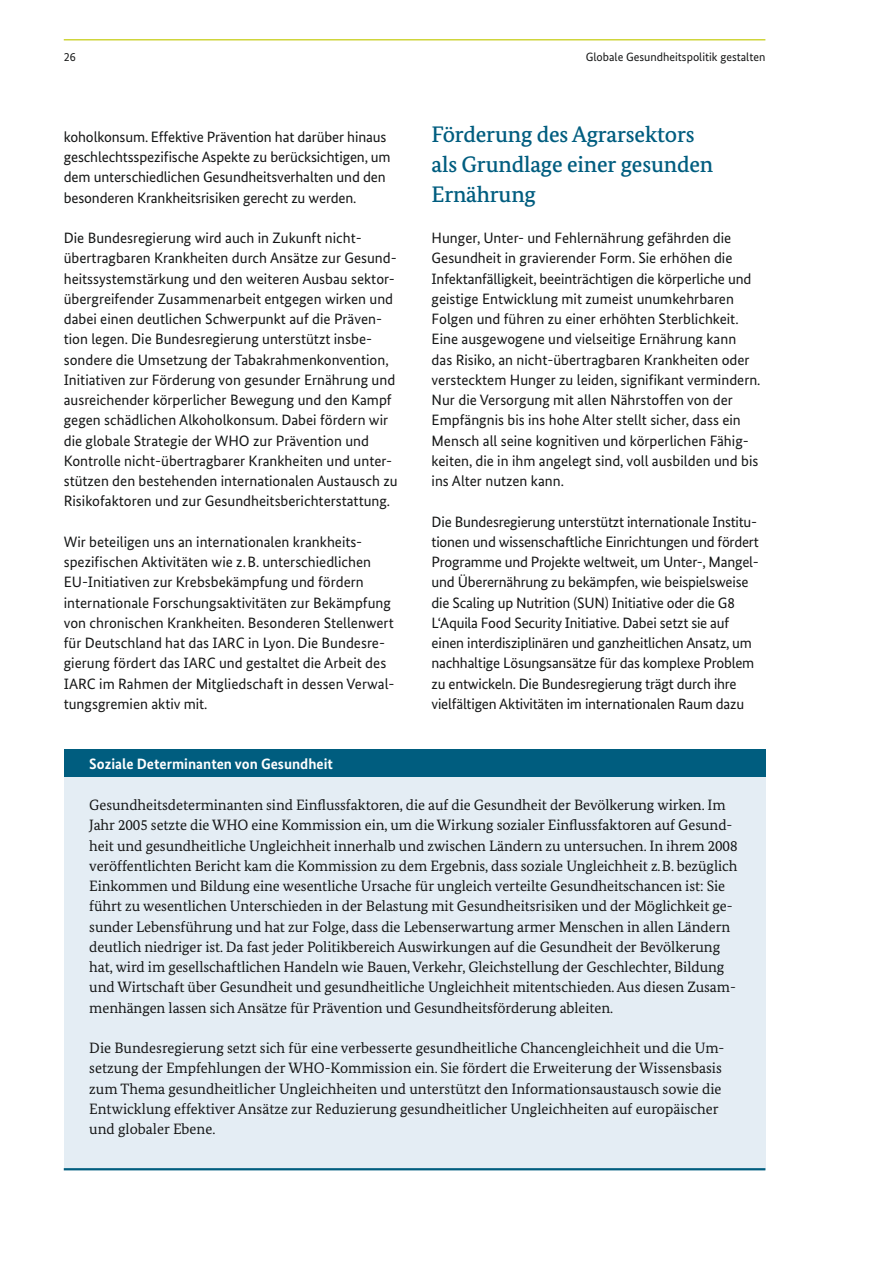
<style>
.page{position:relative;width:893px;height:1263px;background:#fff}
.page>*{position:absolute;margin:0;border:0;box-sizing:border-box;transform-origin:0 0}
.t1{font:500 22.5px/30px "Bundes Serif";letter-spacing:-.01em;color:#005d7f}
.t2{font:15px/20.2px "Bundes Sans";color:#151616}
.t3{font:15px/20.2px "Bundes Serif";letter-spacing:-.005em;color:#151616}
.t4{font:700 15px "Bundes Sans";color:#fff}
.t5{font:12px "Bundes Sans";color:#151616}
</style>
<div class="page">
<hr style="left:64px;top:39px;width:701px;height:2px;background:#cfd53b">
<div style="left:64px;top:749px;width:701px;height:28px;background:#005d7f"></div>
<div style="left:64px;top:777px;width:701px;height:392px;background:#e4edf4"></div>
<hr style="left:64px;top:1168px;width:701px;height:2px;background:#005d7f">
<p class="t5" style="left:64px;top:49px;width:13px">26</p>
<p class="t5" style="left:586px;top:49px;width:181px">Globale Gesundheitspolitik gestalten</p>
<p class="t2" style="left:64px;top:126px;width:328px">koholkonsum. Effektive Prävention hat darüber hinaus geschlechtsspezifische Aspekte zu berücksichtigen, um dem unterschiedlichen Gesundheitsverhalten und den besonderen Krankheitsrisiken gerecht zu werden.</p>
<p class="t2" style="left:64px;top:228px;width:335px">Die Bundesregierung wird auch in Zukunft nicht&shy;übertragbaren Krankheiten durch Ansätze zur Gesund&shy;heitssystemstärkung und den weiteren Ausbau sektor&shy;übergreifender Zusammenarbeit entgegen wirken und dabei einen deutlichen Schwerpunkt auf die Präven&shy;tion legen. Die Bundesregierung unterstützt insbe&shy;sondere die Umsetzung der Tabakrahmenkonvention, Initiativen zur Förderung von gesunder Ernährung und ausreichender körperlicher Bewegung und den Kampf gegen schädlichen Alkoholkonsum. Dabei fördern wir die globale Strategie der WHO zur Prävention und Kontrolle nicht-übertragbarer Krankheiten und unter&shy;stützen den bestehenden internationalen Austausch zu Risikofaktoren und zur Gesundheitsberichterstattung.</p>
<p class="t2" style="left:64px;top:531px;width:332px">Wir beteiligen uns an internationalen krankheits&shy;spezifischen Aktivitäten wie z.B. unterschiedlichen EU-Initiativen zur Krebsbekämpfung und fördern internationale Forschungsaktivitäten zur Bekämpfung von chronischen Krankheiten. Besonderen Stellenwert für Deutschland hat das IARC in Lyon. Die Bundesre&shy;gierung fördert das IARC und gestaltet die Arbeit des IARC im Rahmen der Mitgliedschaft in dessen Verwal&shy;tungsgremien aktiv mit.</p>
<h1 class="t1" style="left:432px;top:119px;width:283px">Förderung des Agrarsektors als Grundlage einer gesunden<br>Ernährung</h1>
<p class="t2" style="left:432px;top:228px;width:330px">Hunger, Unter- und Fehlernährung gefährden die Gesundheit in gravierender Form. Sie erhöhen die Infektanfälligkeit, beeinträchtigen die körperliche und geistige Entwicklung mit zumeist unumkehrbaren Folgen und führen zu einer erhöhten Sterblichkeit.<br>Eine ausgewogene und vielseitige Ernährung kann das Risiko, an nicht-übertragbaren Krankheiten oder verstecktem Hunger zu leiden, signifikant vermindern.<br>Nur die Versorgung mit allen Nährstoffen von der Empfängnis bis ins hohe Alter stellt sicher, dass ein Mensch all seine kognitiven und körperlichen Fähig&shy;keiten, die in ihm angelegt sind, voll ausbilden und bis ins Alter nutzen kann.</p>
<p class="t2" style="left:432px;top:511px;width:329px">Die Bundesregierung unterstützt internationale Institu&shy;tionen und wissenschaftliche Einrichtungen und fördert Programme und Projekte weltweit, um Unter-, Mangel&shy;und Überernährung zu bekämpfen, wie beispielsweise die Scaling up Nutrition (SUN) Initiative oder die G8<br>L‘Aquila Food Security Initiative. Dabei setzt sie auf einen interdisziplinären und ganzheitlichen Ansatz, um nachhaltige Lösungsansätze für das komplexe Problem zu entwickeln. Die Bundesregierung trägt durch ihre vielfältigen Aktivitäten im internationalen Raum dazu</p>
<p class="t4" style="left:89px;top:754px;width:245px">Soziale Determinanten von Gesundheit</p>
<p class="t3" style="left:89px;top:795px;width:650px">Gesundheitsdeterminanten sind Einflussfaktoren, die auf die Gesundheit der Bevölkerung wirken. Im Jahr 2005 setzte die WHO eine Kommission ein, um die Wirkung sozialer Einflussfaktoren auf Gesund&shy;heit und gesundheitliche Ungleichheit innerhalb und zwischen Ländern zu untersuchen. In ihrem 2008 veröffentlichten Bericht kam die Kommission zu dem Ergebnis, dass soziale Ungleichheit z.B. bezüglich Einkommen und Bildung eine wesentliche Ursache für ungleich verteilte Gesundheitschancen ist: Sie führt zu wesentlichen Unterschieden in der Belastung mit Gesundheitsrisiken und der Möglichkeit ge&shy;sunder Lebensführung und hat zur Folge, dass die Lebenserwartung armer Menschen in allen Ländern deutlich niedriger ist. Da fast jeder Politikbereich Auswirkungen auf die Gesundheit der Bevölkerung hat, wird im gesellschaftlichen Handeln wie Bauen, Verkehr, Gleichstellung der Geschlechter, Bildung und Wirtschaft über Gesundheit und gesundheitliche Ungleichheit mitentschieden. Aus diesen Zusam&shy;menhängen lassen sich Ansätze für Prävention und Gesundheitsförderung ableiten.</p>
<p class="t3" style="left:89px;top:1038px;width:637px">Die Bundesregierung setzt sich für eine verbesserte gesundheitliche Chancengleichheit und die Um&shy;setzung der Empfehlungen der WHO-Kommission ein. Sie fördert die Erweiterung der Wissensbasis zum Thema gesundheitlicher Ungleichheiten und unterstützt den Informationsaustausch sowie die Entwicklung effektiver Ansätze zur Reduzierung gesundheitlicher Ungleichheiten auf europäischer und globaler Ebene.</p>
</div>
